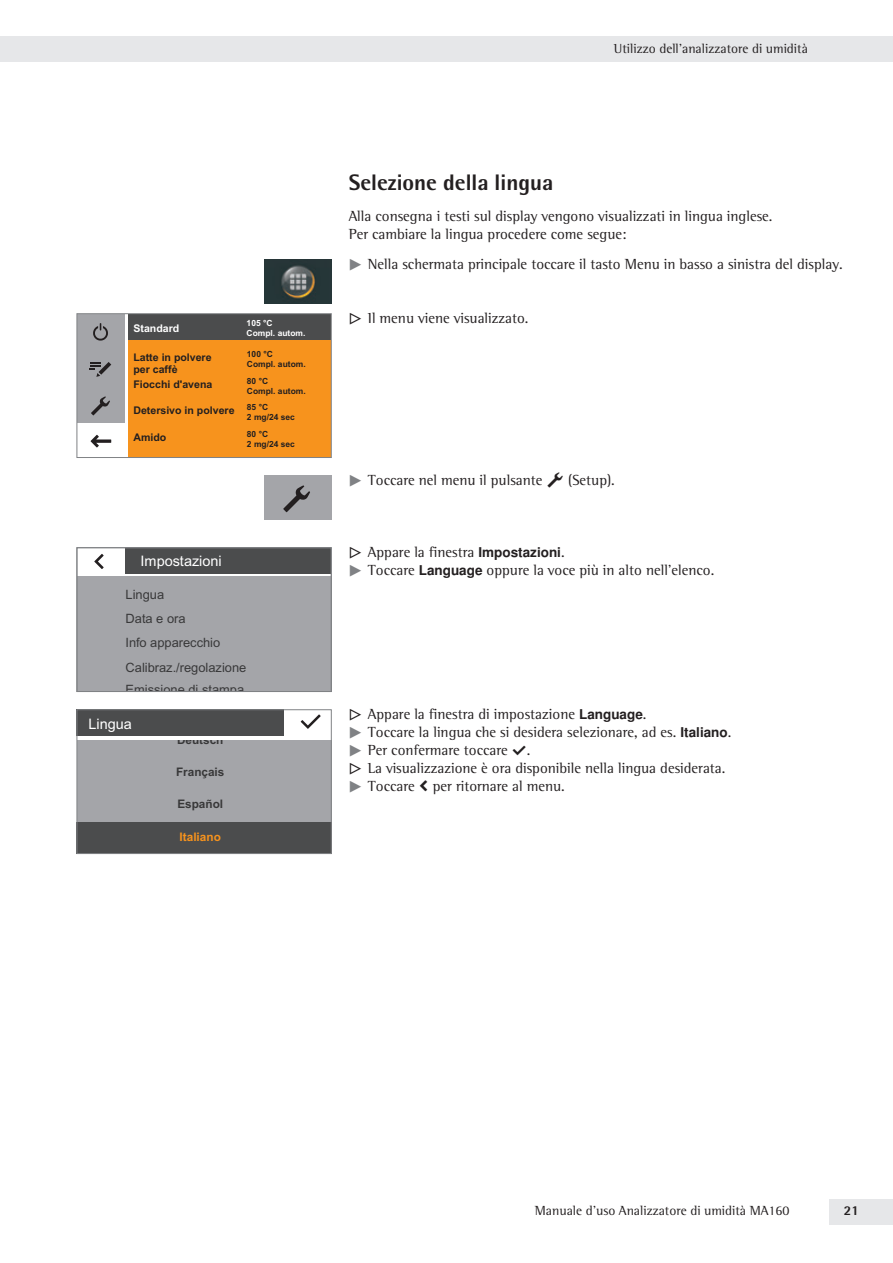
<style>
.page{position:relative;width:893px;height:1263px;background:#fff}
.page>*{position:absolute;margin:0;border:0;box-sizing:border-box;transform-origin:0 0}
.t1{font:800 22.5px "Sartorius Rotis Sans 2013";color:#231f20}
.t2{font:15px/18px "Sartorius Rotis Mail 2013";color:#231f20}
.t3{font:14.4px "Arial";color:#fff}
.t4{font:13.5px "Sartorius Rotis Mail 2013";color:#231f20}
.t5{font:800 13.5px "Sartorius Rotis Sans 2013";color:#231f20}
.t6{font:12.9px/24.5px "Arial";color:#383839}
.t7{font:700 11.85px "Arial";color:#383839}
.t8{font:700 11.85px "Arial";color:#f7931d}
.t9{font:700 10.65px/11.7px "Arial";color:#231f20}
.t10{font:700 10.65px "Arial";color:#fff}
.t11{font:700 8.4px/10.2px "Arial";color:#231f20}
.t12{font:700 8.4px/10.2px "Arial";color:#fff}
.s1{font-family:"Pik 6";color:#808285}
.s2{font-family:"Pik 6"}
.s3{font-family:"phoenix SQP";font-size:18px}
.s4{font-family:"Free Sans";font-weight:700;font-size:13.5px}
.s5{font-family:"phoenix SQP";font-size:21px}
</style>
<div class="page">
<div style="left:0;top:36px;width:893px;height:26px;background:#e6e7e9"></div>
<div style="left:829px;top:1199px;width:64px;height:26px;background:#e6e7e9"></div>
<img style="left:264px;top:259px;width:68px;height:45px">
<div style="left:128px;top:314px;width:202px;height:143px;background:#f7931d"></div>
<div style="left:128px;top:314px;width:202px;height:26px;background:#4b4c4d"></div>
<svg style="left:91px;top:435px;width:20px;height:12px"></svg>
<div style="left:78px;top:314px;width:47px;height:109px;background:#a4a5a9"></div>
<svg style="left:91px;top:396px;width:19px;height:19px"></svg>
<svg style="left:93px;top:323px;width:15px;height:18px"></svg>
<svg style="left:90px;top:362px;width:21px;height:15px"></svg>
<div style="left:77px;top:313px;width:255px;height:145px;border:1px solid #808285"></div>
<div style="left:264px;top:475px;width:68px;height:45px;background:#a4a5a9"></div>
<svg style="left:283px;top:485px;width:27px;height:27px"></svg>
<div style="left:77px;top:576px;width:254px;height:115px;background:#a4a5a9"></div>
<div style="left:126px;top:548px;width:205px;height:26px;background:#4b4c4d"></div>
<svg style="left:94px;top:554px;width:10px;height:15px"></svg>
<div style="left:77px;top:547px;width:255px;height:145px;border:1px solid #808285"></div>
<div style="left:77px;top:739px;width:254px;height:114px;background:#a4a5a9"></div>
<svg style="left:301px;top:714px;width:20px;height:15px"></svg>
<div style="left:77px;top:822px;width:254px;height:31px;background:#4b4c4d"></div>
<div style="left:77px;top:710px;width:207px;height:26px;background:#4b4c4d"></div>
<div style="left:77px;top:709px;width:255px;height:145px;border:1px solid #808285"></div>
<p class="t4" style="left:614px;top:41px;width:195px">Utilizzo dell’analizzatore di umidità</p>
<p class="t10" style="left:133px;top:321px;width:47px">Standard</p>
<p class="t12" style="left:247px;top:318px;width:60px">105 °C<br>Compl. autom.</p>
<p class="t11" style="left:247px;top:349px;width:60px">100 °C<br>Compl. autom.</p>
<p class="t11" style="left:247px;top:376px;width:60px">80 °C<br>Compl. autom.</p>
<p class="t11" style="left:247px;top:402px;width:49px">85 °C<br>2 mg/24 sec</p>
<p class="t11" style="left:247px;top:429px;width:49px">80 °C<br>2 mg/24 sec</p>
<p class="t9" style="left:133px;top:352px;width:80px">Latte in polvere per caffè</p>
<p class="t9" style="left:133px;top:378px;width:80px">Fiocchi d'avena</p>
<p class="t9" style="left:133px;top:405px;width:103px">Detersivo in polvere</p>
<p class="t9" style="left:133px;top:431px;width:34px">Amido</p>
<p class="t3" style="left:141px;top:553px;width:83px">Impostazioni</p>
<p class="t6" style="left:126px;top:582px;width:122px">Lingua<br>Data e ora<br>Info apparecchio<br>Calibraz./regolazione</p>
<p class="t6" style="left:126px;top:678px;width:120px">Emissione di stampa</p>
<p class="t3" style="left:89px;top:713px;width:45px">Lingua</p>
<p class="t7" style="left:177px;top:731px;width:48px">Deutsch</p>
<p class="t7" style="left:176px;top:763px;width:50px">Français</p>
<p class="t7" style="left:177px;top:796px;width:47px">Español</p>
<p class="t8" style="left:180px;top:828px;width:43px">Italiano</p>
<h1 class="t1" style="left:349px;top:168px;width:206px">Selezione della lingua</h1>
<p class="t2" style="left:349px;top:207px;width:424px">Alla consegna i testi sul display vengono visualizzati in lingua inglese.<br>Per cambiare la lingua procedere come segue:</p>
<p class="t2" style="left:349px;top:255px;width:494px"><span class="s1">t</span> Nella schermata principale toccare il tasto Menu in basso a sinistra del display.</p>
<p class="t2" style="left:349px;top:309px;width:180px"><span class="s2">y</span> Il menu viene visualizzato.</p>
<p class="t2" style="left:349px;top:471px;width:266px"><span class="s1">t</span> Toccare nel menu il pulsante <span class="s3">i</span> (Setup).</p>
<p class="t2" style="left:349px;top:543px;width:366px"><span class="s2">y</span> Appare la finestra <span class="s4">Impostazioni</span>.<br><span class="s1">t</span> Toccare <span class="s4">Language</span> oppure la voce più in alto nell'elenco.</p>
<p class="t2" style="left:349px;top:705px;width:383px"><span class="s2">y</span> Appare la finestra di impostazione <span class="s4">Language</span>.<br><span class="s1">t</span> Toccare la lingua che si desidera selezionare, ad es. <span class="s4">Italiano</span>. <span class="s1">t</span> Per confermare toccare <span class="s3">l</span>.<br><span class="s2">y</span> La visualizzazione è ora disponibile nella lingua desiderata. <span class="s1">t</span> Toccare <span class="s5">o</span> per ritornare al menu.</p>
<p class="t4" style="left:535px;top:1202px;width:256px">Manuale d'uso Analizzatore di umidità MA160</p>
<p class="t5" style="left:844px;top:1202px;width:17px">21</p>
</div>
